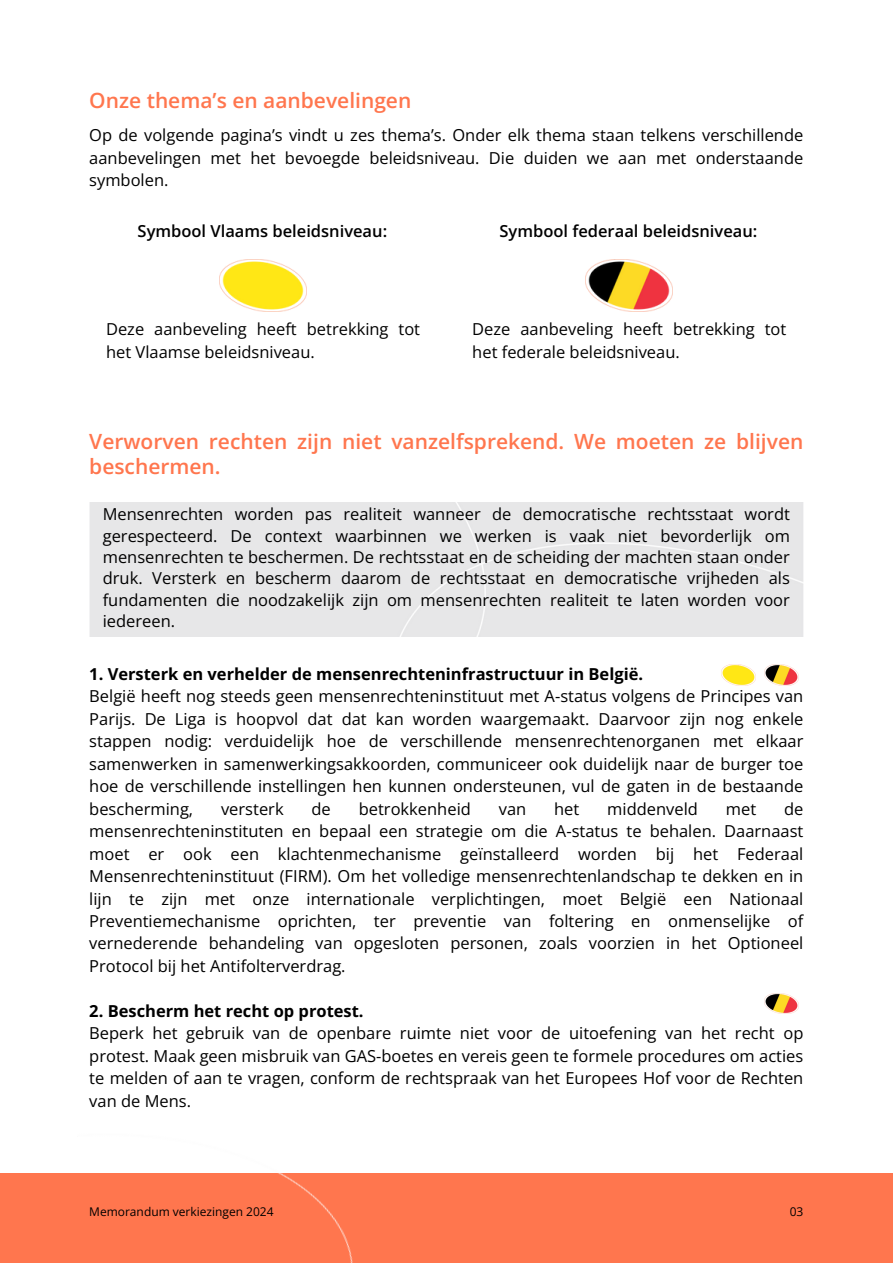
<style>
.page{position:relative;width:893px;height:1264px;background:#fff}
.page>*{position:absolute;margin:0;border:0;box-sizing:border-box;transform-origin:0 0}
.t1{font:600 21px/24.8px "Open Sans";color:#ff764e}
.t2{font:16.5px/22.5px "Open Sans";color:#000;text-align:justify}
.t3{font:700 16.5px "Open Sans";color:#000}
.t4{font:600 16.5px "Open Sans";color:#000}
.t5{font:12px "Open Sans";color:#000}
</style>
<div class="page">
<img style="left:586px;top:260px;width:86px;height:51px">
<img style="left:220px;top:260px;width:86px;height:51px">
<div style="left:0;top:1173px;width:892px;height:89px;background:#ff764e"></div>
<img style="left:721px;top:665px;width:34px;height:20px">
<img style="left:764px;top:665px;width:34px;height:20px">
<img style="left:764px;top:993px;width:34px;height:20px">
<p class="t1" style="left:89px;top:87px;width:323px">Onze thema’s en aanbevelingen</p>
<p class="t2" style="left:89px;top:124px;width:715px">Op de volgende pagina’s vindt u zes thema’s. Onder elk thema staan telkens verschillende aanbevelingen met het bevoegde beleidsniveau. Die duiden we aan met onderstaande symbolen.</p>
<p class="t4" style="left:138px;top:219px;width:251px">Symbool Vlaams beleidsniveau:</p>
<p class="t4" style="left:499px;top:219px;width:259px">Symbool federaal beleidsniveau:</p>
<p class="t2" style="left:106px;top:318px;width:315px">Deze aanbeveling heeft betrekking tot het Vlaamse beleidsniveau.</p>
<p class="t2" style="left:472px;top:318px;width:315px">Deze aanbeveling heeft betrekking tot het federale beleidsniveau.</p>
<p class="t1" style="left:89px;top:429px;width:715px">Verworven rechten zijn niet vanzelfsprekend. We moeten ze blijven beschermen.</p>
<p class="t2" style="left:103px;top:503px;width:688px;line-height:21.3px">Mensenrechten worden pas realiteit wanneer de democratische rechtsstaat wordt gerespecteerd. De context waarbinnen we werken is vaak niet bevorderlijk om mensenrechten te beschermen. De rechtsstaat en de scheiding der machten staan onder druk. Versterk en bescherm daarom de rechtsstaat en democratische vrijheden als fundamenten die noodzakelijk zijn om mensenrechten realiteit te laten worden voor iedereen.</p>
<p class="t3" style="left:89px;top:662px;width:555px">1. Versterk en verhelder de mensenrechteninfrastructuur in België.</p>
<p class="t2" style="left:89px;top:684px;width:715px">België heeft nog steeds geen mensenrechteninstituut met A-status volgens de Principes van Parijs. De Liga is hoopvol dat dat kan worden waargemaakt. Daarvoor zijn nog enkele stappen nodig: verduidelijk hoe de verschillende mensenrechtenorganen met elkaar samenwerken in samenwerkingsakkoorden, communiceer ook duidelijk naar de burger toe hoe de verschillende instellingen hen kunnen ondersteunen, vul de gaten in de bestaande bescherming,</p>
<p class="t2" style="left:89px;top:796px;width:715px;text-indent:694px">de mensenrechteninstituten en bepaal een strategie om die A-status te behalen. Daarnaast moet er ook een klachtenmechanisme geïnstalleerd worden bij het Federaal Mensenrechteninstituut (FIRM). Om het volledige mensenrechtenlandschap te dekken en in lijn te zijn met onze internationale verplichtingen, moet België een Nationaal Preventiemechanisme oprichten, ter preventie van foltering en onmenselijke of vernederende behandeling van opgesloten personen, zoals voorzien in het Optioneel Protocol bij het Antifolterverdrag.</p>
<p class="t3" style="left:89px;top:999px;width:276px">2. Bescherm het recht op protest.</p>
<p class="t2" style="left:89px;top:1021px;width:715px">Beperk het gebruik van de openbare ruimte niet voor de uitoefening van het recht op protest. Maak geen misbruik van GAS-boetes en vereis geen te formele procedures om acties te melden of aan te vragen, conform de rechtspraak van het Europees Hof voor de Rechten van de Mens.</p>
<p class="t2" style="left:221px;top:796px;width:64px">versterk</p>
<p class="t2" style="left:311px;top:796px;width:21px">de</p>
<p class="t2" style="left:359px;top:796px;width:114px">betrokkenheid</p>
<p class="t2" style="left:498px;top:796px;width:29px">van</p>
<p class="t2" style="left:554px;top:796px;width:27px">het</p>
<p class="t2" style="left:607px;top:796px;width:92px">middenveld</p>
<p class="t2" style="left:725px;top:796px;width:32px">met</p>
<p class="t5" style="left:89px;top:1203px;width:186px">Memorandum verkiezingen 2024</p>
<p class="t5" style="left:789px;top:1203px;width:15px">03</p>
</div>
